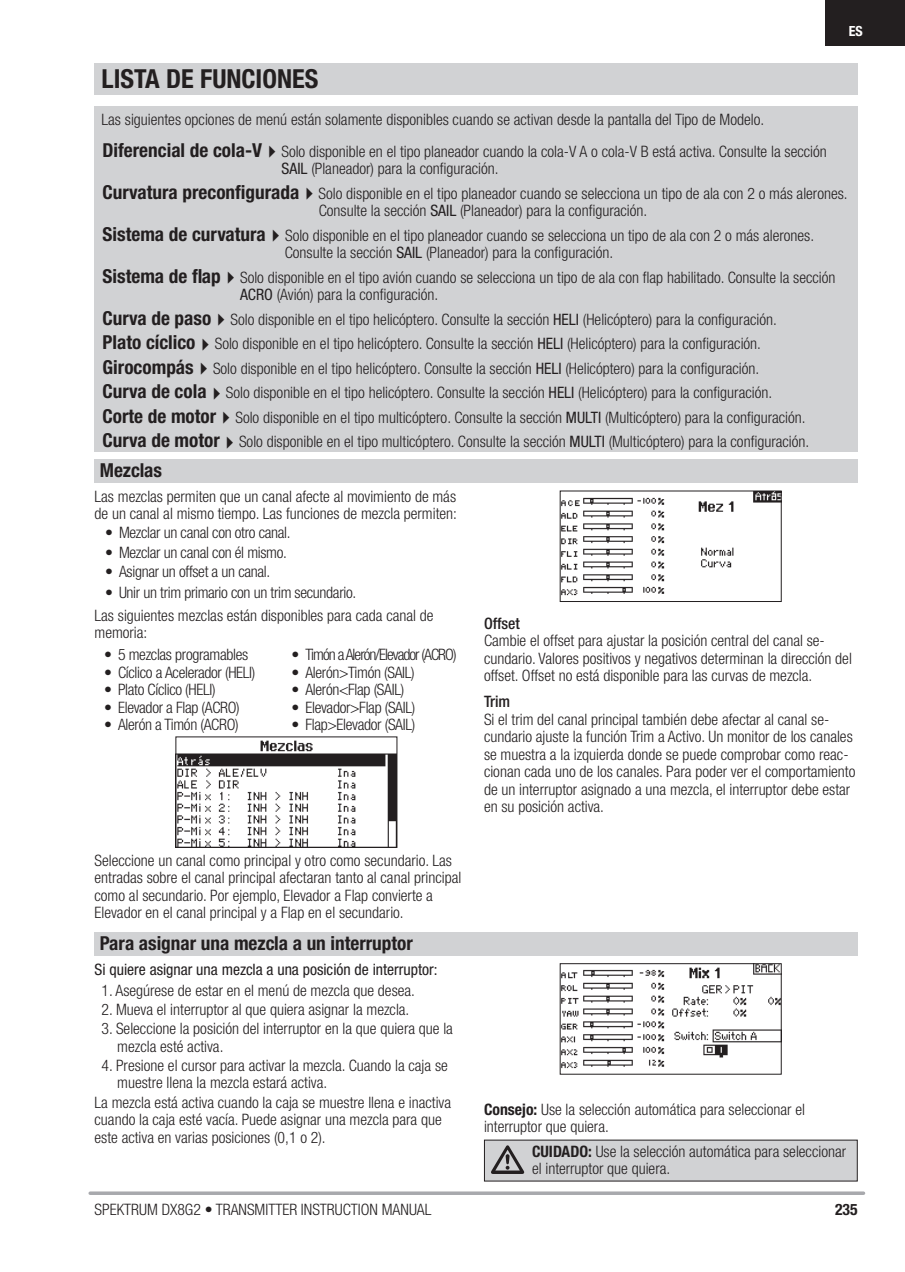
<style>
.page{position:relative;width:905px;height:1272px;background:#fff}
.page>*{position:absolute;margin:0;border:0;box-sizing:border-box;transform-origin:0 0}
.t1{font:700 condensed 26.25px "Helvetica Neue LT Std";color:#231f20}
.t2{font:700 condensed 19.25px "Helvetica Neue LT Std";color:#231f20}
.t3{font:300 condensed 15.75px/17.5px "Helvetica Neue LT Std";color:#231f20}
.t4{font:300 condensed 15.75px "Helvetica Neue LT Std";letter-spacing:-.02em;color:#231f20}
.t5{font:condensed 15.75px "Helvetica Neue LT Std";color:#231f20}
.t6{font:300 condensed 15.75px "Helvetica Neue LT Std";letter-spacing:-.06em;color:#231f20}
.t7{font:500 condensed 15.75px "Helvetica Neue LT Std";color:#231f20}
.t8{font:700 condensed 15.75px "Helvetica Neue LT Std";color:#231f20}
.t9{font:700 condensed 14px "Helvetica Neue LT Std";color:#fff}
.s1{font-weight:700;font-size:19.25px}
.s2{font-weight:400}
.s3{font-weight:700}
</style>
<div class="page">
<svg style="left:90px;top:1191px;width:773px;height:4px;background:#b2b3b6"></svg>
<div style="left:825px;top:0;width:80px;height:45px;background:#231f20"></div>
<div style="left:484px;top:1140px;width:373px;height:41px;background:#d1d2d4"></div>
<div style="left:94px;top:107px;width:763px;height:345px;background:#d1d2d4"></div>
<img style="left:561px;top:492px;width:218px;height:104px">
<div style="left:559px;top:490px;width:222px;height:112px;border:1px solid #231f20"></div>
<img style="left:561px;top:965px;width:218px;height:104px">
<div style="left:559px;top:963px;width:222px;height:111px;border:1px solid #231f20"></div>
<div style="left:94px;top:63px;width:763px;height:31px;background:#d1d2d4"></div>
<svg style="left:491px;top:1145px;width:33px;height:29px"></svg>
<div style="left:94px;top:459px;width:763px;height:24px;background:#d1d2d4"></div>
<div style="left:94px;top:932px;width:763px;height:24px;background:#d1d2d4"></div>
<img style="left:177px;top:740px;width:218px;height:106px">
<div style="left:175px;top:736px;width:222px;height:112px;border:1px solid #231f20"></div>
<h1 class="t1" style="left:102px;top:63px;width:218px">LISTA DE FUNCIONES</h1>
<p class="t3" style="left:102px;top:111px;width:664px">Las siguientes opciones de menú están solamente disponibles cuando se activan desde la pantalla del Tipo de Modelo.</p>
<p class="t9" style="left:848px;top:23px;width:15px">ES</p>
<p class="t3" style="left:281px;top:142px;width:546px;text-indent:-179px"><span class="s1">Diferencial de cola-V</span>✔Solo disponible en el tipo planeador cuando la cola-V A o cola-V B está activa. Consulte la sección<br><span class="s2">SAIL</span> (Planeador) para la configuración.</p>
<p class="t3" style="left:319px;top:184px;width:530px;text-indent:-216px"><span class="s1">Curvatura preconfigurada</span>✔Solo disponible en el tipo planeador cuando se selecciona un tipo de ala con 2 o más alerones.<br>Consulte la sección <span class="s2">SAIL</span> (Planeador) para la configuración.</p>
<p class="t3" style="left:285px;top:226px;width:531px;text-indent:-182px"><span class="s1">Sistema de curvatura</span>✔Solo disponible en el tipo planeador cuando se selecciona un tipo de ala con 2 o más alerones.<br>Consulte la sección <span class="s2">SAIL</span> (Planeador) para la configuración.</p>
<p class="t3" style="left:240px;top:268px;width:597px;text-indent:-137px"><span class="s1">Sistema de flap</span>✔Solo disponible en el tipo avión cuando se selecciona un tipo de ala con flap habilitado. Consulte la sección<br><span class="s2">ACRO</span> (Avión) para la configuración.</p>
<p class="t3" style="left:103px;top:307px;width:708px;line-height:24.5px"><span class="s1">Curva de paso</span>✔Solo disponible en el tipo helicóptero. Consulte la sección <span class="s2">HELI</span> (Helicóptero) para la configuración.<br><span class="s1">Plato cíclico</span>✔Solo disponible en el tipo helicóptero. Consulte la sección <span class="s2">HELI</span> (Helicóptero) para la configuración.<br><span class="s1">Girocompás</span>✔Solo disponible en el tipo helicóptero. Consulte la sección <span class="s2">HELI</span> (Helicóptero) para la configuración.<br><span class="s1">Curva de cola</span>✔Solo disponible en el tipo helicóptero. Consulte la sección <span class="s2">HELI</span> (Helicóptero) para la configuración.<br><span class="s1">Corte de motor</span>✔Solo disponible en el tipo multicóptero. Consulte la sección <span class="s2">MULTI</span> (Multicóptero) para la configuración.<br><span class="s1">Curva de motor</span>✔Solo disponible en el tipo multicóptero. Consulte la sección <span class="s2">MULTI</span> (Multicóptero) para la configuración.</p>
<p class="t2" style="left:100px;top:458px;width:64px">Mezclas</p>
<p class="t3" style="left:94px;top:487px;width:364px">Las mezclas permiten que un canal afecte al movimiento de más de un canal al mismo tiempo. Las funciones de mezcla permiten:</p>
<p class="t4" style="left:105px;top:524px;width:187px">• Mezclar un canal con otro canal.</p>
<p class="t4" style="left:105px;top:543px;width:183px">• Mezclar un canal con él mismo.</p>
<p class="t4" style="left:105px;top:562px;width:167px">• Asignar un offset a un canal.</p>
<p class="t3" style="left:94px;top:581px;width:340px;line-height:22.8px;text-indent:11px">• Unir un trim primario con un trim secundario.<br>Las siguientes mezclas están disponibles para cada canal de</p>
<p class="t3" style="left:94px;top:623px;width:54px">memoria:</p>
<p class="t4" style="left:104px;top:645px;width:146px">• 5 mezclas programables</p>
<p class="t4" style="left:104px;top:663px;width:153px">• Cíclico a Acelerador (HELI)</p>
<p class="t4" style="left:104px;top:680px;width:113px">• Plato Cíclico (HELI)</p>
<p class="t4" style="left:104px;top:698px;width:137px">• Elevador a Flap (ACRO)</p>
<p class="t4" style="left:104px;top:715px;width:136px">• Alerón a Timón (ACRO)</p>
<p class="t6" style="left:291px;top:645px;width:167px">• Timón aAlerón/Elevador (ACRO)</p>
<p class="t4" style="left:291px;top:663px;width:125px">• Alerón&gt;Timón (SAIL)</p>
<p class="t4" style="left:291px;top:680px;width:114px">• Alerón&lt;Flap (SAIL)</p>
<p class="t4" style="left:291px;top:698px;width:125px">• Elevador&gt;Flap (SAIL)</p>
<p class="t4" style="left:291px;top:715px;width:125px">• Flap&gt;Elevador (SAIL)</p>
<p class="t3" style="left:94px;top:851px;width:368px">Seleccione un canal como principal y otro como secundario. Las entradas sobre el canal principal afectaran tanto al canal principal como al secundario. Por ejemplo, Elevador a Flap convierte a Elevador en el canal principal y a Flap en el secundario.</p>
<p class="t2" style="left:100px;top:931px;width:314px">Para asignar una mezcla a un interruptor</p>
<p class="t7" style="left:484px;top:613px;width:37px">Offset</p>
<p class="t3" style="left:484px;top:632px;width:369px">Cambie el offset para ajustar la posición central del canal se&shy;cundario. Valores positivos y negativos determinan la dirección del offset. Offset no está disponible para las curvas de mezcla.</p>
<p class="t7" style="left:484px;top:692px;width:28px">Trim</p>
<p class="t3" style="left:484px;top:710px;width:373px">Si el trim del canal principal también debe afectar al canal se&shy;cundario ajuste la función Trim a Activo. Un monitor de los canales se muestra a la izquierda donde se puede comprobar como reac&shy;cionan cada uno de los canales. Para poder ver el comportamiento de un interruptor asignado a una mezcla, el interruptor debe estar en su posición activa.</p>
<p class="t5" style="left:95px;top:960px;width:345px">Si quiere asignar una mezcla a una posición de interruptor:</p>
<p class="t3" style="left:102px;top:981px;width:315px">1. Asegúrese de estar en el menú de mezcla que desea.</p>
<p class="t3" style="left:102px;top:1000px;width:309px">2. Mueva el interruptor al que quiera asignar la mezcla.</p>
<p class="t3" style="left:117px;top:1019px;width:337px;text-indent:-16px">3. Seleccione la posición del interruptor en la que quiera que la mezcla esté activa.</p>
<p class="t3" style="left:117px;top:1056px;width:332px;text-indent:-16px">4. Presione el cursor para activar la mezcla. Cuando la caja se muestre llena la mezcla estará activa.</p>
<p class="t3" style="left:95px;top:1093px;width:358px">La mezcla está activa cuando la caja se muestre llena e inactiva cuando la caja esté vacía. Puede asignar una mezcla para que este activa en varias posiciones (0,1 o 2).</p>
<p class="t3" style="left:484px;top:1100px;width:322px"><span class="s3">Consejo:</span> Use la selección automática para seleccionar el interruptor que quiera.</p>
<p class="t3" style="left:532px;top:1142px;width:315px"><span class="s3">CUIDADO:</span> Use la selección automática para seleccionar el interruptor que quiera.</p>
<p class="t3" style="left:94px;top:1200px;width:338px">SPEKTRUM DX8G2 • TRANSMITTER INSTRUCTION MANUAL</p>
<p class="t8" style="left:835px;top:1199px;width:24px">235</p>
</div>
